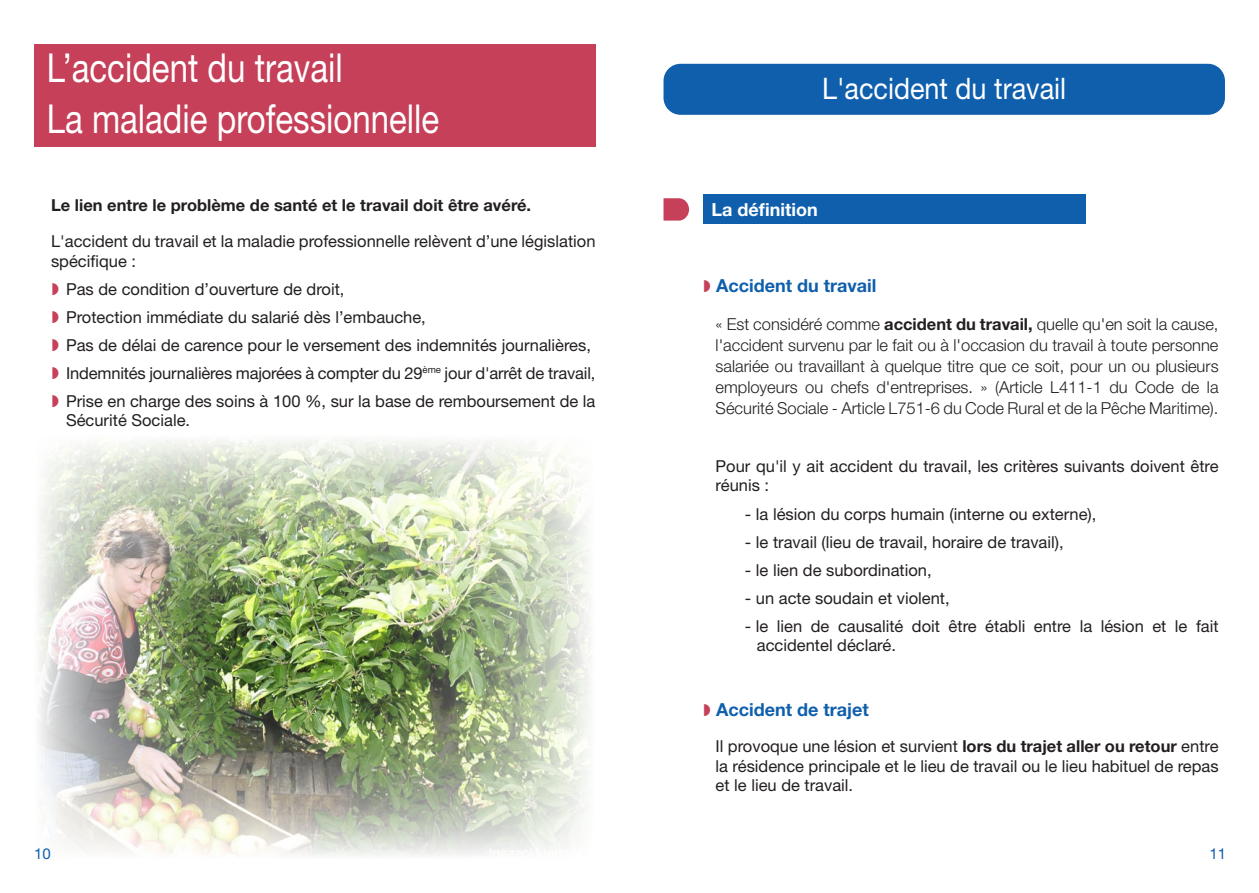
<style>
.page{position:relative;width:1259px;height:893px;background:#fff}
.page>*{position:absolute;margin:0;border:0;box-sizing:border-box;transform-origin:0 0}
.t1{font:39.9px/51px "Helvetica Neue LT Std";color:#fff;scale:.83 1}
.t2{font:29.7px "Helvetica Neue LT Std";color:#fff;scale:.91 1}
.t3{font:700 18px "Helvetica Neue LT Std";color:#0f5fad}
.t4{font:700 18px "Helvetica Neue LT Std";color:#fff}
.t5{font:16.5px/19.5px "Helvetica Neue LT Std";color:#231f20}
.t6{font:300 16.5px/21px "Helvetica Neue LT Std";color:#231f20;text-align:justify}
.t7{font:700 16.5px "Helvetica Neue LT Std";color:#231f20}
.t8{font:15px "Helvetica Neue LT Std";color:#0f5fad}
.s1{font-weight:700}
</style>
<div class="page">
<img style="left:39px;top:440px;width:551px;height:416px">
<div style="left:34px;top:44px;width:561px;height:102px;background:#c54058"></div>
<div style="left:703px;top:195px;width:382px;height:29px;background:#0f5fad"></div>
<svg style="left:663px;top:198px;width:26px;height:23px"></svg>
<div style="left:663px;top:64px;width:562px;height:51px;background:#0f5fad;border-radius:17px"></div>
<p class="t1" style="left:47px;top:41px;width:474px">L’accident du travail<br>La maladie professionnelle</p>
<p class="t7" style="left:51px;top:194px;width:481px">Le lien entre le problème de santé et le travail doit être avéré.</p>
<p class="t5" style="left:51px;top:231px;width:546px">L'accident du travail et la maladie professionnelle relèvent d’une législation spécifique :</p>
<p class="t5" style="left:66px;top:279px;width:280px">Pas de condition d’ouverture de droit,</p>
<p class="t5" style="left:66px;top:307px;width:361px">Protection immédiate du salarié dès l’embauche,</p>
<p class="t5" style="left:66px;top:335px;width:526px">Pas de délai de carence pour le versement des indemnités journalières,</p>
<p class="t5" style="left:66px;top:363px;width:531px">Indemnités journalières majorées à compter du 29<sup>ème</sup> jour d'arrêt de travail,</p>
<p class="t5" style="left:66px;top:391px;width:531px">Prise en charge des soins à 100 %, sur la base de remboursement de la<br>Sécurité Sociale.</p>
<p class="t2" style="left:822px;top:71px;width:270px">L'accident du travail</p>
<p class="t4" style="left:711px;top:198px;width:108px">La définition</p>
<p class="t3" style="left:716px;top:275px;width:162px">Accident du travail</p>
<p class="t6" style="left:715px;top:314px;width:504px">« Est considéré comme <span class="s1">accident du travail,</span> quelle qu'en soit la cause, l'accident survenu par le fait ou à l'occasion du travail à toute personne salariée ou travaillant à quelque titre que ce soit, pour un ou plusieurs employeurs ou chefs d'entreprises. » (Article L411-1 du Code de la Sécurité Sociale - Article L751-6 du Code Rural et de la Pêche Maritime).</p>
<p class="t5" style="left:715px;top:456px;width:504px">Pour qu'il y ait accident du travail, les critères suivants doivent être réunis :</p>
<p class="t5" style="left:745px;top:504px;width:353px">- la lésion du corps humain (interne ou externe),</p>
<p class="t5" style="left:745px;top:532px;width:320px">- le travail (lieu de travail, horaire de travail),</p>
<p class="t5" style="left:745px;top:560px;width:188px">- le lien de subordination,</p>
<p class="t5" style="left:745px;top:588px;width:206px">- un acte soudain et violent,</p>
<p class="t5" style="left:757px;top:616px;width:463px;text-indent:-12px">- le lien de causalité doit être établi entre la lésion et le fait accidentel déclaré.</p>
<p class="t3" style="left:716px;top:698px;width:154px">Accident de trajet</p>
<p class="t5" style="left:715px;top:736px;width:504px;text-align:justify">Il provoque une lésion et survient <span class="s1">lors du trajet aller ou retour</span> entre la résidence principale et le lieu de travail ou le lieu habituel de repas et le lieu de travail.</p>
<p class="t8" style="left:34px;top:845px;width:18px">10</p>
<p class="t8" style="left:1209px;top:845px;width:18px">11</p>
</div>
